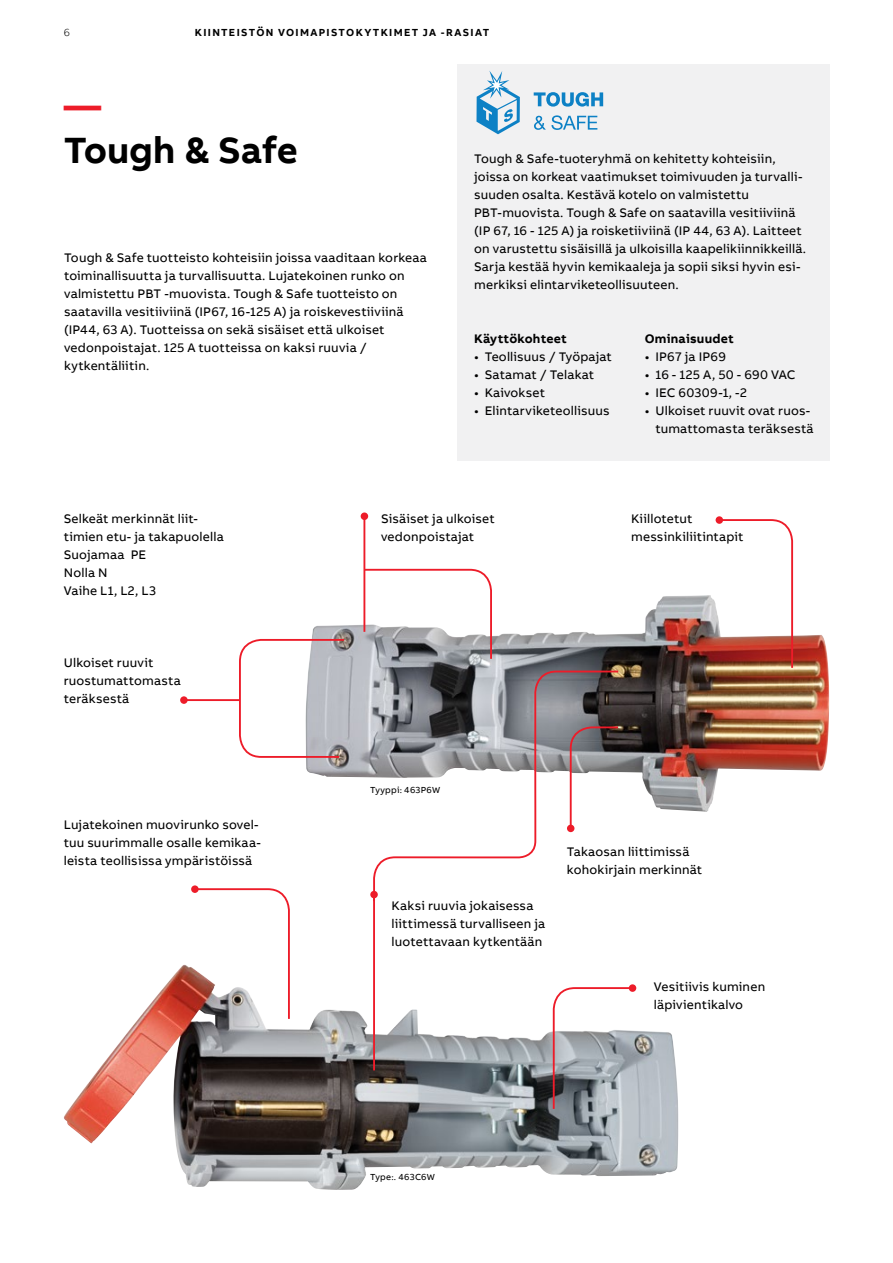
<style>
.page{position:relative;width:893px;height:1263px;background:#fff}
.page>*{position:absolute;margin:0;border:0;box-sizing:border-box;transform-origin:0 0}
.t1{font:700 37.5px "AB Bvoice";color:#000}
.t2{font:700 37.5px "AB Bvoice";color:#ed1c29}
.t3{font:12.75px/18px "AB Bvoice";letter-spacing:.015em;color:#000}
.t4{font:700 12.75px "AB Bvoice";letter-spacing:.015em;color:#000}
.t5{font:700 10.5px "AB Bvoice";letter-spacing:.13em;color:#000}
.t6{font:300 10.5px "AB Bvoice";color:#000}
.t7{font:9px "AB Bvoice";letter-spacing:.03em;color:#000}
</style>
<div class="page">
<svg style="left:197px;top:888px;width:93px;height:78px"></svg>
<div style="left:191px;top:885px;width:8px;height:8px;background:#ed1c29;border-radius:50%"></div>
<img style="left:306px;top:595px;width:523px;height:217px">
<img style="left:64px;top:966px;width:615px;height:224px">
<hr style="left:373px;top:894px;width:2px;height:176px;background:#ed1c29">
<svg style="left:239px;top:638px;width:107px;height:121px"></svg>
<hr style="left:184px;top:699px;width:55px;height:2px;background:#ed1c29">
<div style="left:180px;top:696px;width:8px;height:8px;background:#ed1c29;border-radius:50%"></div>
<svg style="left:717px;top:519px;width:77px;height:151px"></svg>
<div style="left:716px;top:516px;width:7px;height:8px;background:#ed1c29;border-radius:50%"></div>
<svg style="left:363px;top:568px;width:130px;height:93px"></svg>
<hr style="left:363px;top:516px;width:2px;height:116px;background:#ed1c29">
<div style="left:361px;top:512px;width:7px;height:8px;background:#ed1c29;border-radius:50%"></div>
<svg style="left:552px;top:986px;width:82px;height:125px"></svg>
<div style="left:629px;top:984px;width:7px;height:8px;background:#ed1c29;border-radius:50%"></div>
<svg style="left:372px;top:670px;width:248px;height:233px"></svg>
<div style="left:457px;top:64px;width:372px;height:396px;background:#f1f1f2"></div>
<svg style="left:534px;top:92px;width:69px;height:15px"></svg>
<svg style="left:534px;top:115px;width:63px;height:15px"></svg>
<svg style="left:476px;top:71px;width:44px;height:63px"></svg>
<p class="t6" style="left:64px;top:26px;width:8px">6</p>
<p class="t5" style="left:195px;top:25px;width:296px">KIINTEISTÖN VOIMAPISTOKYTKIMET JA -RASIAT</p>
<h1 class="t2" style="left:64px;top:81px;width:39px">—</h1>
<h1 class="t1" style="left:64px;top:126px;width:236px">Tough &amp; Safe</h1>
<p class="t3" style="left:64px;top:249px;width:364px">Tough &amp; Safe tuotteisto kohteisiin joissa vaaditaan korkeaa toiminallisuutta ja turvallisuutta. Lujatekoinen runko on valmistettu PBT -muovista. Tough &amp; Safe tuotteisto on saatavilla vesitiiviinä (IP67, 16-125 A) ja roiskevestiiviinä (IP44, 63 A). Tuotteissa on sekä sisäiset että ulkoiset vedonpoistajat. 125 A tuotteissa on kaksi ruuvia / kytkentäliitin.</p>
<p class="t3" style="left:474px;top:150px;width:334px">Tough &amp; Safe-tuoteryhmä on kehitetty kohteisiin, joissa on korkeat vaatimukset toimivuuden ja turvalli&shy;suuden osalta. Kestävä kotelo on valmistettu PBT-muovista. Tough &amp; Safe on saatavilla vesitiiviinä (IP 67, 16 - 125 A) ja roisketiiviinä (IP 44, 63 A). Laitteet on varustettu sisäisillä ja ulkoisilla kaapelikiinnikkeillä.<br>Sarja kestää hyvin kemikaaleja ja sopii siksi hyvin esi&shy;merkiksi elintarviketeollisuuteen.</p>
<p class="t4" style="left:474px;top:330px;width:94px">Käyttökohteet</p>
<p class="t3" style="left:474px;top:348px;width:139px">• Teollisuus / Työpajat</p>
<p class="t3" style="left:474px;top:366px;width:122px">• Satamat / Telakat</p>
<p class="t3" style="left:474px;top:384px;width:72px">• Kaivokset</p>
<p class="t3" style="left:474px;top:402px;width:137px">• Elintarviketeollisuus</p>
<p class="t4" style="left:645px;top:330px;width:91px">Ominaisuudet</p>
<p class="t3" style="left:645px;top:348px;width:83px">• IP67 ja IP69</p>
<p class="t3" style="left:645px;top:366px;width:152px">• 16 - 125 A, 50 - 690 VAC</p>
<p class="t3" style="left:645px;top:384px;width:104px">• IEC 60309-1, -2</p>
<p class="t3" style="left:645px;top:402px;width:170px;text-align:right">• Ulkoiset ruuvit ovat ruos&shy;tumattomasta teräksestä</p>
<p class="t3" style="left:64px;top:510px;width:162px">Selkeät merkinnät liit&shy;timien etu- ja takapuolella<br>Suojamaa PE<br>Nolla N<br>Vaihe L1, L2, L3</p>
<p class="t3" style="left:64px;top:654px;width:119px">Ulkoiset ruuvit ruostumattomasta teräksestä</p>
<p class="t3" style="left:64px;top:816px;width:199px">Lujatekoinen muovirunko sovel&shy;tuu suurimmalle osalle kemikaa&shy;leista teollisissa ympäristöissä</p>
<p class="t3" style="left:381px;top:510px;width:115px">Sisäiset ja ulkoiset vedonpoistajat</p>
<p class="t3" style="left:631px;top:510px;width:114px">Kiillotetut messinkiliitintapit</p>
<p class="t7" style="left:370px;top:784px;width:72px">Tyyppi: 463P6W</p>
<p class="t3" style="left:392px;top:897px;width:155px">Kaksi ruuvia jokaisessa liittimessä turvalliseen ja luotettavaan kytkentään</p>
<p class="t3" style="left:567px;top:843px;width:137px">Takaosan liittimissä kohokirjain merkinnät</p>
<p class="t3" style="left:654px;top:978px;width:113px">Vesitiivis kuminen läpivientikalvo</p>
<p class="t7" style="left:370px;top:1171px;width:66px">Type:. 463C6W</p>
</div>
